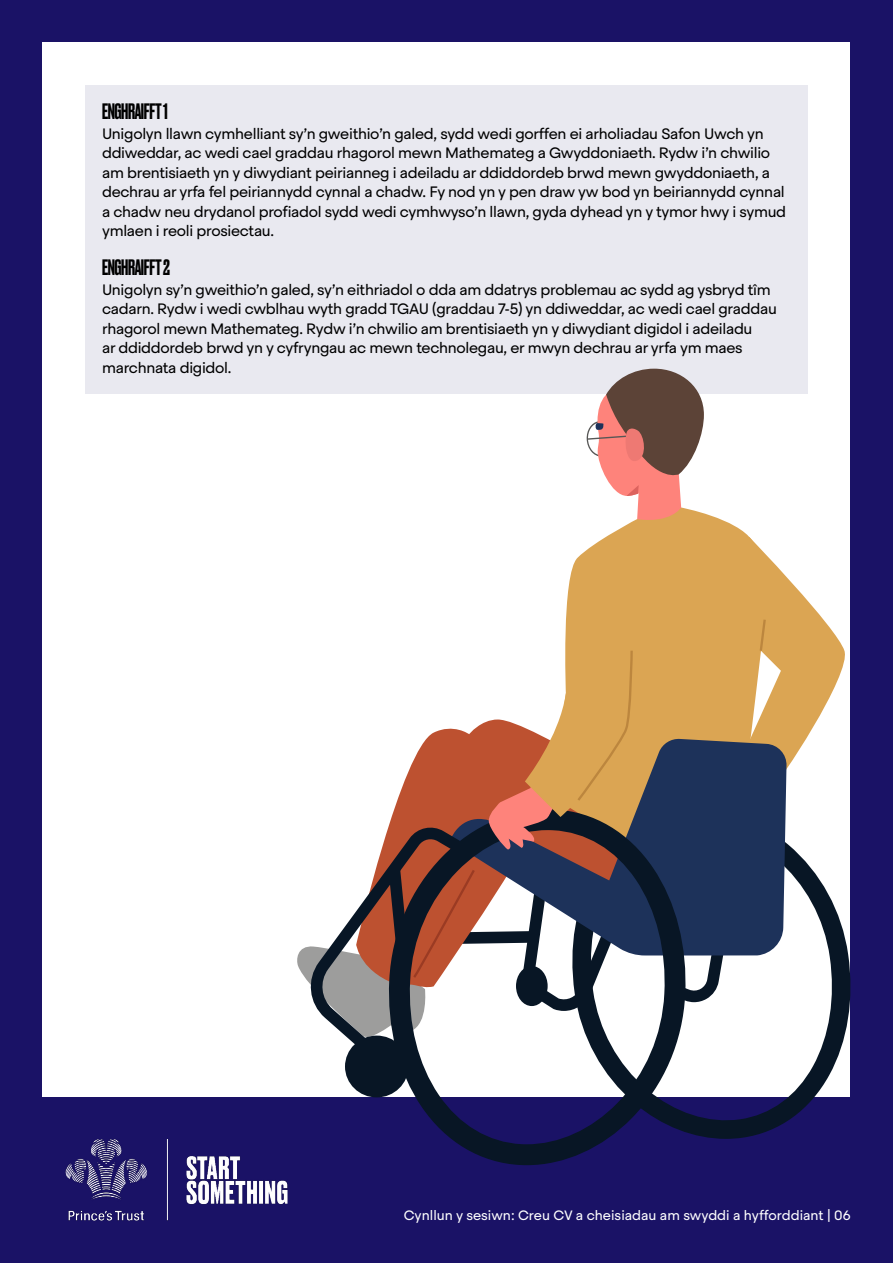
<style>
.page{position:relative;width:893px;height:1263px;background:#1a1266}
.page>*{position:absolute;margin:0;border:0;box-sizing:border-box;transform-origin:0 0}
.t1{font:500 21px "Druk";letter-spacing:-.02em;color:#000}
.t2{font:15px/19.5px "Steradian";letter-spacing:-.02em;color:#000}
.t3{font:13.5px "Steradian";color:#fff}
</style>
<div class="page">
<div style="left:43px;top:43px;width:807px;height:1054px;background:#fff"></div>
<div style="left:85px;top:85px;width:723px;height:309px;background:#e9e9f0"></div>
<svg style="left:688px;top:843px;width:163px;height:296px"></svg>
<svg style="left:688px;top:955px;width:38px;height:47px"></svg>
<svg style="left:586px;top:369px;width:118px;height:138px"></svg>
<svg style="left:565px;top:507px;width:184px;height:231px;background:#dfae66"></svg>
<svg style="left:637px;top:738px;width:150px;height:217px;background:#2d3d5d"></svg>
<svg style="left:387px;top:807px;width:301px;height:358px"></svg>
<div style="left:345px;top:1035px;width:63px;height:62px;background:#081625;border-radius:50%"></div>
<svg style="left:727px;top:537px;width:118px;height:252px"></svg>
<svg style="left:297px;top:651px;width:340px;height:410px"></svg>
<img style="left:65px;top:1139px;width:223px;height:82px">
<h1 class="t1" style="left:102px;top:97px;width:67px">ENGHRAIFFT 1</h1>
<p class="t2" style="left:102px;top:124px;width:686px">Unigolyn llawn cymhelliant sy’n gweithio’n galed, sydd wedi gorffen ei arholiadau Safon Uwch yn ddiweddar, ac wedi cael graddau rhagorol mewn Mathemateg a Gwyddoniaeth. Rydw i’n chwilio am brentisiaeth yn y diwydiant peirianneg i adeiladu ar ddiddordeb brwd mewn gwyddoniaeth, a dechrau ar yrfa fel peiriannydd cynnal a chadw. Fy nod yn y pen draw yw bod yn beiriannydd cynnal a chadw neu drydanol profiadol sydd wedi cymhwyso’n llawn, gyda dyhead yn y tymor hwy i symud ymlaen i reoli prosiectau.</p>
<h1 class="t1" style="left:102px;top:253px;width:69px">ENGHRAIFFT 2</h1>
<p class="t2" style="left:102px;top:280px;width:676px">Unigolyn sy’n gweithio’n galed, sy’n eithriadol o dda am ddatrys problemau ac sydd ag ysbryd tîm cadarn. Rydw i wedi cwblhau wyth gradd TGAU (graddau 7-5) yn ddiweddar, ac wedi cael graddau rhagorol mewn Mathemateg. Rydw i’n chwilio am brentisiaeth yn y diwydiant digidol i adeiladu<br>ar ddiddordeb brwd yn y cyfryngau ac mewn technolegau, er mwyn dechrau ar yrfa ym maes marchnata digidol.</p>
<p class="t3" style="left:404px;top:1207px;width:448px">Cynllun y sesiwn: Creu CV a cheisiadau am swyddi a hyfforddiant | 06</p>
</div>
